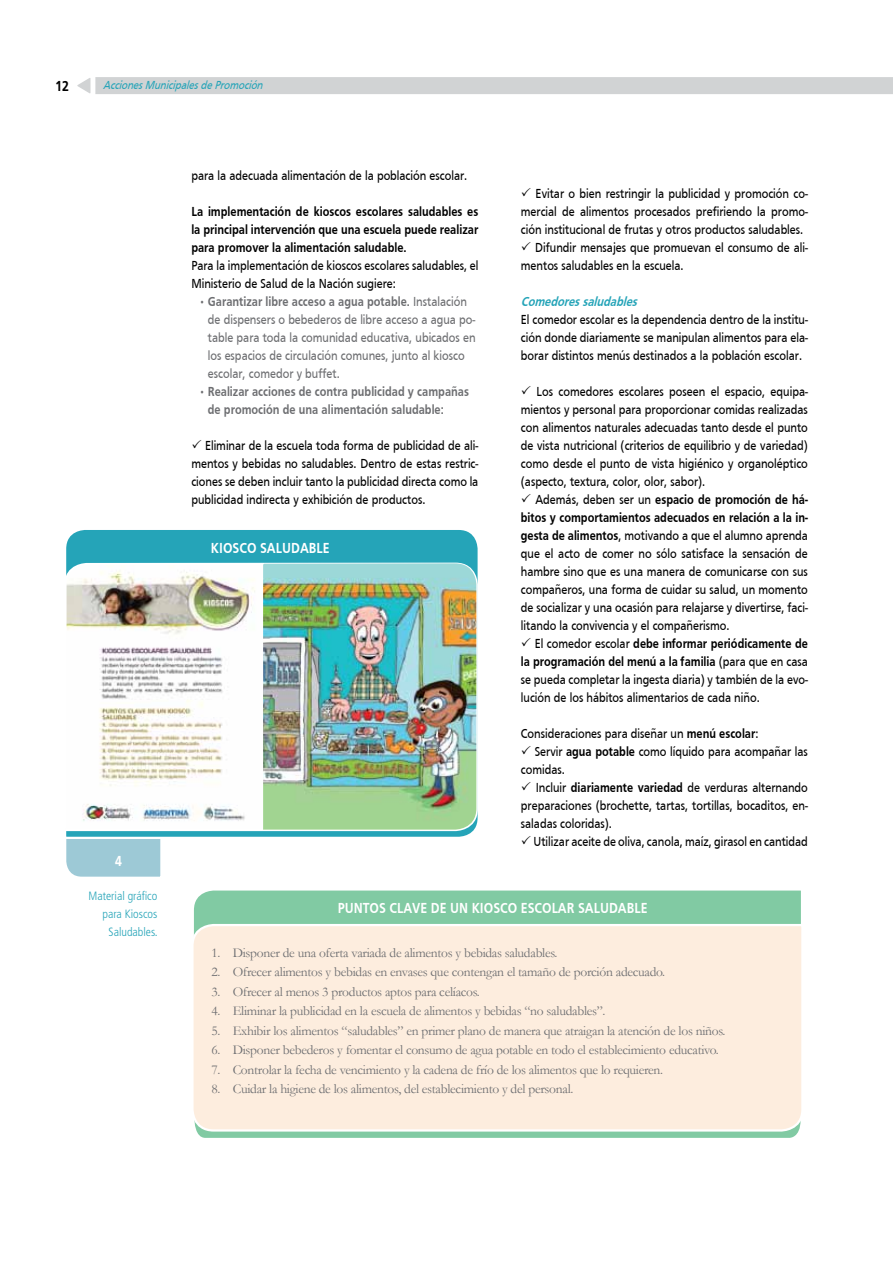
<style>
.page{position:relative;width:893px;height:1263px;background:#fff}
.page>*{position:absolute;margin:0;border:0;box-sizing:border-box;transform-origin:0 0}
.t1{font:700 condensed 15px "Frutiger";color:#fff}
.t2{font:700 condensed 15px "Frutiger";color:#000}
.t3{font:13.5px/18px "Frutiger Condensed";color:#000;text-align:justify}
.t4{font:13.5px "Garamond";letter-spacing:-.02em;color:#6d6e71}
.t5{font:700 condensed 13.5px/18px "Frutiger";color:#000;text-align:right}
.t6{font:13.5px/18px "Frutiger Condensed";color:#6d6e71}
.t7{font:700 condensed 13.5px/18px "Frutiger";color:#6d6e71}
.t8{font:italic 700 condensed 13.5px "Frutiger";color:#25a4b8}
.t9{font:300 condensed 12px/18px "Frutiger LT Std";color:#25a4b8;text-align:right}
.t10{font:italic condensed 12px "Frutiger";color:#25a4b8}
.s1{font-family:"Frutiger Condensed";font-weight:400;font-stretch:normal}
.s2{font-family:"Frutiger";font-weight:700;font-stretch:condensed}
</style>
<div class="page">
<div style="left:77px;top:77px;width:816px;height:17px;background:#d1d3d4"></div>
<svg style="left:197px;top:1133px;width:601px;height:5px;background:#85cba6"></svg>
<div style="left:194px;top:890px;width:607px;height:33px;background:#81caa3"></div>
<div style="left:193px;top:923px;width:608px;height:210px;background:#fdedde"></div>
<div style="left:66px;top:840px;width:95px;height:37px;background:#9dc9d6"></div>
<svg style="left:66px;top:530px;width:412px;height:310px;background:#39acbe"></svg>
<img style="left:66px;top:562px;width:412px;height:270px">
<img style="left:263px;top:563px;width:213px;height:267px">
<p class="t2" style="left:55px;top:77px;width:15px">12</p>
<p class="t10" style="left:103px;top:78px;width:161px">Acciones Municipales de Promoción</p>
<p class="t3" style="left:191px;top:166px;width:277px">para la adecuada alimentación de la población escolar.</p>
<p class="t5" style="left:191px;top:202px;width:289px;text-align:justify">La implementación de kioscos escolares saludables es la principal intervención que una escuela puede realizar para promover la alimentación saludable.</p>
<p class="t3" style="left:191px;top:256px;width:289px">Para la implementación de kioscos escolares saludables, el<br>Ministerio de Salud de la Nación sugiere:</p>
<p class="t7" style="left:199px;top:292px;width:270px"><span class="s1">•</span> Garantizar libre acceso a agua potable. <span class="s1">I nstalación</span></p>
<p class="t6" style="left:208px;top:310px;width:269px">de dispensers o bebederos de libre acceso a agua po&shy;table para toda la comunidad educativa, ubicados en los espacios de circulación comunes, junto al kiosco escolar, comedor y buffet.</p>
<p class="t7" style="left:208px;top:382px;width:263px;text-indent:-9px"><span class="s1">•</span> Realizar acciones de contra publicidad y campañas de promoción de una alimentación saludable:</p>
<p class="t3" style="left:191px;top:436px;width:289px;text-indent:14px">Eliminar de la escuela toda forma de publicidad de ali&shy;mentos y bebidas no saludables. Dentro de estas restric&shy;ciones se deben incluir tanto la publicidad directa como la publicidad indirecta y exhibición de productos.</p>
<p class="t1" style="left:211px;top:539px;width:17px">KIOSCO</p>
<p class="t1" style="left:260px;top:539px;width:9px">SALUDABLE</p>
<p class="t1" style="left:115px;top:852px;width:8px">4</p>
<p class="t3" style="left:536px;top:184px;width:274px">Evitar o bien restringir la publicidad y promoción co-</p>
<p class="t3" style="left:521px;top:202px;width:288px">mercial de alimentos procesados prefiriendo la promo-</p>
<p class="t3" style="left:521px;top:220px;width:284px">ción institucional de frutas y otros productos saludables.</p>
<p class="t3" style="left:535px;top:238px;width:274px">Difundir mensajes que promuevan el consumo de ali-</p>
<p class="t3" style="left:521px;top:256px;width:164px">mentos saludables en la escuela.</p>
<p class="t8" style="left:521px;top:294px;width:117px">Comedores saludables</p>
<p class="t3" style="left:521px;top:310px;width:289px">El comedor escolar es la dependencia dentro de la institu&shy;ción donde diariamente se manipulan alimentos para ela&shy;borar distintos menús destinados a la población escolar.</p>
<p class="t3" style="left:521px;top:382px;width:289px;text-indent:16px">Los comedores escolares poseen el espacio, equipa&shy;mientos y personal para proporcionar comidas realizadas con alimentos naturales adecuadas tanto desde el punto de vista nutricional (criterios de equilibrio y de variedad) como desde el punto de vista higiénico y organoléptico (aspecto, textura, color, olor, sabor).</p>
<p class="t5" style="left:521px;top:490px;width:288px"><span class="s1">Además, deben ser un</span> espacio de promoción de há&shy;bitos y comportamientos adecuados en relación a la in-</p>
<p class="t3" style="left:521px;top:526px;width:289px"><span class="s2">gesta de alimentos</span>, motivando a que el alumno aprenda que el acto de comer no sólo satisface la sensación de hambre sino que es una manera de comunicarse con sus compañeros, una forma de cuidar su salud, un momento de socializar y una ocasión para relajarse y divertirse, faci&shy;litando la convivencia y el compañerismo.</p>
<p class="t5" style="left:521px;top:634px;width:289px"><span class="s1">El comedor escolar</span> debe informar periódicamente de<br>la programación del menú a la familia <span class="s1">(para que en casa</span></p>
<p class="t3" style="left:521px;top:670px;width:288px">se pueda completar la ingesta diaria) y también de la evo&shy;lución de los hábitos alimentarios de cada niño.</p>
<p class="t3" style="left:521px;top:724px;width:239px">Consideraciones para diseñar un <span class="s2">menú escolar</span>:</p>
<p class="t3" style="left:535px;top:742px;width:275px">Servir <span class="s2">agua potable</span> como líquido para acompañar las</p>
<p class="t3" style="left:521px;top:760px;width:45px">comidas.</p>
<p class="t3" style="left:536px;top:778px;width:274px">I ncluir <span class="s2">diariamente variedad</span> de verduras alternando</p>
<p class="t3" style="left:521px;top:796px;width:289px">preparaciones (brochette, tartas, tortillas, bocaditos, en-</p>
<p class="t3" style="left:521px;top:814px;width:93px">saladas coloridas).</p>
<p class="t3" style="left:533px;top:832px;width:276px">Utilizar aceite de oliva, canola, maíz, girasol en cantidad</p>
<p class="t9" style="left:89px;top:887px;width:71px">Material gráfico para Kioscos<br>Saludables.</p>
<p class="t1" style="left:338px;top:899px;width:151px">PUNTOS CLAVEDE UN KIOSCO</p>
<p class="t1" style="left:521px;top:899px;width:9px">ESCOLAR</p>
<p class="t1" style="left:578px;top:899px;width:9px">SALUDABLE</p>
<p class="t4" style="left:211px;top:943px;width:348px">1. Disponer de una oferta variada de alimentos y bebidas saludables.</p>
<p class="t4" style="left:211px;top:963px;width:455px">2. Ofrecer alimentos y bebidas en envases que contengan el tamaño de porción adecuado.</p>
<p class="t4" style="left:211px;top:982px;width:270px">3. Ofrecer al menos 3 productos aptos para celíacos.</p>
<p class="t4" style="left:211px;top:1002px;width:396px">4. Eliminar la publicidad en la escuela de alimentos y bebidas “no saludables”.</p>
<p class="t4" style="left:211px;top:1021px;width:516px">5. Exhibir los alimentos “saludables” en primer plano de manera que atraigan la atención de los niños.</p>
<p class="t4" style="left:211px;top:1041px;width:509px">6. Disponer bebederos y fomentar el consumo de agua potable en todo el establecimiento educativo.</p>
<p class="t4" style="left:211px;top:1060px;width:453px">7. Controlar la fecha de vencimiento y la cadena de frío de los alimentos que lo requieren.</p>
<p class="t4" style="left:211px;top:1080px;width:363px">8. Cuidar la higiene de los alimentos, del establecimiento y del personal.</p>
</div>
